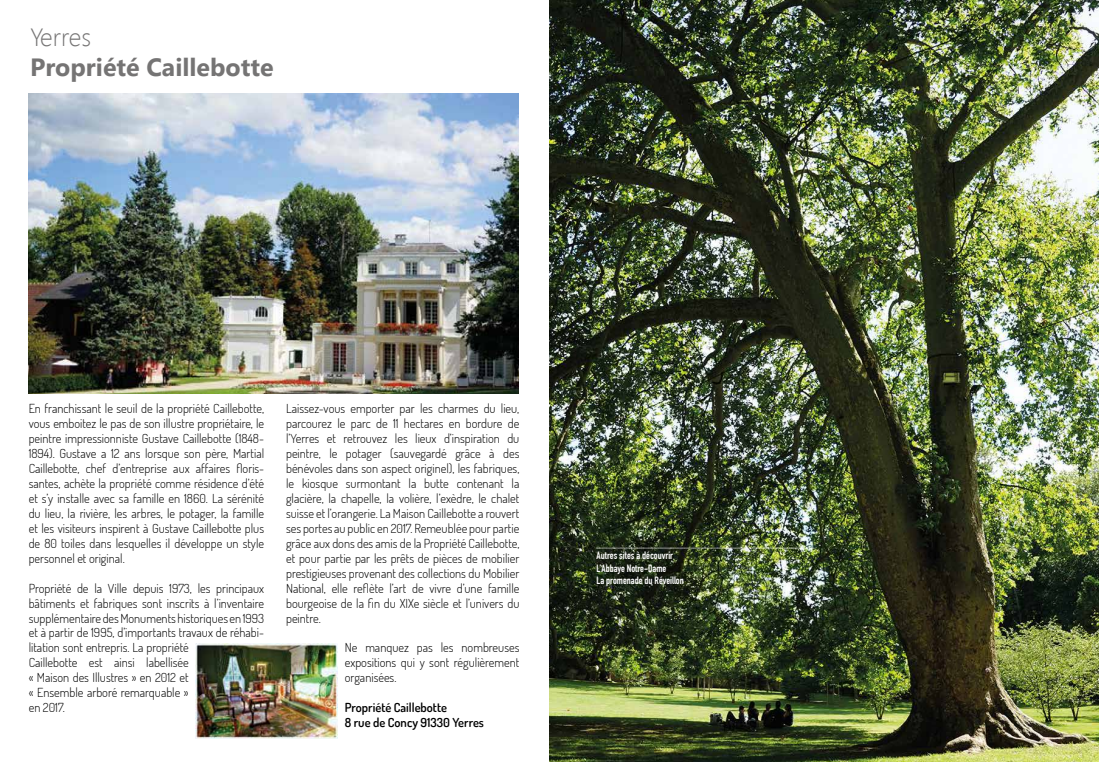
<style>
.page{position:relative;width:1099px;height:762px;background:#fff}
.page>*{position:absolute;margin:0;border:0;box-sizing:border-box;transform-origin:0 0}
.t1{font:700 24.88px "Segoe UI";color:#757474}
.t2{font:300 24.88px "Segoe UI";color:#757474}
.t3{font:300 12.5px/15px "Dosis";color:#000;text-align:justify}
.t4{font:600 12.5px/15px "Dosis";color:#000}
.t5{font:700 10.38px/12.5px "DIN Condensed";color:#fff}
</style>
<div class="page">
<img style="left:549px;top:0;width:549px;height:762px">
<img style="left:29px;top:93px;width:489px;height:300px">
<img style="left:196px;top:644px;width:142px;height:94px">
<h1 class="t2" style="left:30px;top:21px;width:62px">Yerres</h1>
<h1 class="t1" style="left:30px;top:50px;width:245px">Propriété Caillebotte</h1>
<p class="t3" style="left:29px;top:401px;width:237px">En franchissant le seuil de la propriété Caillebotte, vous emboitez le pas de son illustre propriétaire, le peintre impressionniste Gustave Caillebotte (1848- 1894). Gustave a 12 ans lorsque son père, Martial Caillebotte, chef d’entreprise aux affaires floris&shy;santes, achète la propriété comme résidence d’été et s’y installe avec sa famille en 1860. La sérénité du lieu, la rivière, les arbres, le potager, la famille et les visiteurs inspirent à Gustave Caillebotte plus de 80 toiles dans lesquelles il développe un style personnel et original.</p>
<p class="t3" style="left:29px;top:580px;width:237px;text-align:left">Propriété de la Ville depuis 1973, les principaux bâtiments et fabriques sont inscrits à l’inventaire supplémentaire des Monuments historiques en 1993 et à partir de 1995, d’importants travaux de réhabi&shy;litation sont entrepris. La propriété<br>Caillebotte est ainsi labellisée<br>« Maison des Illustres » en 2012 et<br>« Ensemble arboré remarquable »<br>en 2017.</p>
<p class="t3" style="left:286px;top:401px;width:235px">Laissez-vous emporter par les charmes du lieu, parcourez le parc de 11 hectares en bordure de l’Yerres et retrouvez les lieux d’inspiration du peintre, le potager (sauvegardé grâce à des bénévoles dans son aspect originel), les fabriques, le kiosque surmontant la butte contenant la glacière, la chapelle, la volière, l’exèdre, le chalet suisse et l’orangerie. La Maison Caillebotte a rouvert ses portes au public en 2017. Remeublée pour partie grâce aux dons des amis de la Propriété Caillebotte, et pour partie par les prêts de pièces de mobilier prestigieuses provenant des collections du Mobilier National, elle reflète l’art de vivre d’une famille bourgeoise de la fin du XIXe siècle et l’univers du peintre.</p>
<p class="t3" style="left:345px;top:640px;width:176px">Ne manquez pas les nombreuses expositions qui y sont régulièrement organisées.</p>
<p class="t4" style="left:345px;top:700px;width:141px">Propriété Caillebotte<br>8 rue de Concy 91330 Yerres</p>
<p class="t5" style="left:596px;top:537px;width:219px">__________________________________________<br>Autres sites à découvrir<br>L’Abbaye Notre-Dame<br>La promenade du Réveillon</p>
</div>
